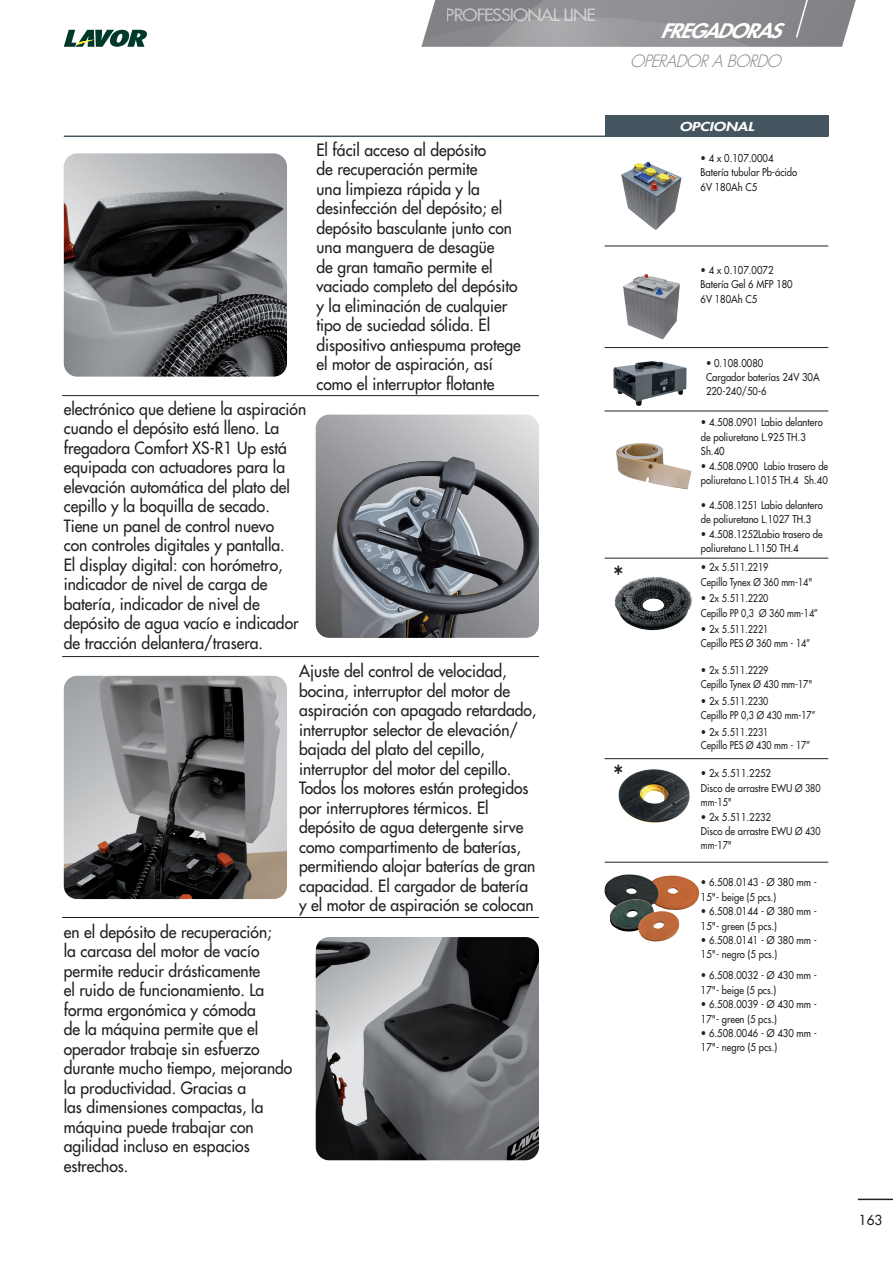
<style>
.page{position:relative;width:893px;height:1263px;background:#fff}
.page>*{position:absolute;margin:0;border:0;box-sizing:border-box;transform-origin:0 0}
.t1{font:700 condensed 27px "Futura Std";color:#231f20;scale:.9 1}
.t2{font:italic 800 19.5px "Futura Std";letter-spacing:-.05em;color:#fff;scale:1.1 1}
.t3{font:500 16.5px/19.5px "Futura Std";color:#231f20;scale:.95 1}
.t4{font:500 16.5px "Futura Std";letter-spacing:-.05em;color:#fff;scale:1.1 1}
.t5{font:italic 300 16.5px "Futura Std";color:#808285}
.t6{font:500 13.5px "Futura Std";color:#231f20}
.t7{font:italic 800 12px "Futura Std";color:#fff;scale:1.3 1}
.t8{font:500 10.5px/14.4px "Futura Std";color:#231f20;scale:.9 1}
</style>
<div class="page">
<svg style="left:421px;top:0;width:435px;height:47px;background:#929396"></svg>
<hr style="left:858px;top:1198px;width:35px;height:2px;background:#231f20">
<svg style="left:64px;top:30px;width:83px;height:17px"></svg>
<hr style="left:64px;top:136px;width:764px;height:1px;background:#45555f">
<div style="left:605px;top:115px;width:223px;height:21px;background:#45555f"></div>
<hr style="left:62px;top:395px;width:477px;height:1px;background:#231f20">
<hr style="left:62px;top:656px;width:477px;height:1px;background:#231f20">
<hr style="left:62px;top:917px;width:477px;height:1px;background:#231f20">
<img style="left:64px;top:153px;width:223px;height:224px">
<svg style="left:316px;top:415px;width:223px;height:223px;background:#abacaf"></svg>
<img style="left:331px;top:457px;width:208px;height:181px">
<img style="left:64px;top:676px;width:223px;height:223px">
<img style="left:316px;top:937px;width:223px;height:223px">
<hr style="left:605px;top:246px;width:223px;height:1px;background:#231f20">
<hr style="left:605px;top:558px;width:223px;height:1px;background:#231f20">
<hr style="left:605px;top:758px;width:223px;height:1px;background:#231f20">
<hr style="left:605px;top:862px;width:223px;height:1px;background:#231f20">
<hr style="left:605px;top:411px;width:223px;height:1px;background:#231f20">
<hr style="left:605px;top:347px;width:223px;height:1px;background:#231f20">
<img style="left:621px;top:162px;width:60px;height:68px">
<img style="left:615px;top:443px;width:77px;height:46px">
<img style="left:604px;top:874px;width:96px;height:68px">
<img style="left:614px;top:576px;width:79px;height:55px">
<img style="left:618px;top:769px;width:72px;height:54px">
<img style="left:623px;top:274px;width:57px;height:65px">
<img style="left:613px;top:361px;width:73px;height:45px">
<p class="t4" style="left:446px;top:4px;width:138px">PROFESSIONAL LINE</p>
<p class="t2" style="left:660px;top:18px;width:111px">FREGADORAS</p>
<p class="t5" style="left:630px;top:51px;width:158px">OPERADORABORDO</p>
<p class="t3" style="left:316px;top:140px;width:217px">El fácil acceso al depósito<br>de recuperación permite<br>una limpieza rápida y la desinfección del depósito; el depósito basculante junto con una manguera de desagüe<br>de gran tamaño permite el vaciado completo del depósito y la eliminación de cualquier tipo de suciedad sólida. El dispositivo antiespuma protege el motor de aspiración, así como el interruptor flotante</p>
<p class="t3" style="left:64px;top:399px;width:257px">electrónico que detiene la aspiración cuando el depósito está lleno. La fregadora Comfort XS-R1 Up está equipada con actuadores para la elevación automática del plato del cepillo y la boquilla de secado.<br>Tiene un panel de control nuevo<br>con controles digitales y pantalla.<br>El display digital: con horómetro, indicador de nivel de carga de batería, indicador de nivel de depósito de agua vacío e indicador de tracción delantera/trasera.</p>
<p class="t3" style="left:299px;top:661px;width:251px">Ajuste del control de velocidad, bocina, interruptor del motor de aspiración con apagado retardado, interruptor selector de elevación/ bajada del plato del cepillo, interruptor del motor del cepillo.<br>Todos los motores están protegidos por interruptores térmicos. El depósito de agua detergente sirve como compartimento de baterías, permitiendo alojar baterías de gran capacidad. El cargador de batería y el motor de aspiración se colocan</p>
<p class="t3" style="left:64px;top:922px;width:242px">en el depósito de recuperación;<br>la carcasa del motor de vacío permite reducir drásticamente<br>el ruido de funcionamiento. La forma ergonómica y cómoda<br>de la máquina permite que el operador trabaje sin esfuerzo durante mucho tiempo, mejorando la productividad. Gracias a<br>las dimensiones compactas, la máquina puede trabajar con agilidad incluso en espacios estrechos.</p>
<h1 class="t1" style="left:614px;top:559px;width:12px">*</h1>
<h1 class="t1" style="left:614px;top:758px;width:12px">*</h1>
<p class="t7" style="left:679px;top:119px;width:59px">OPCIONAL</p>
<p class="t8" style="left:701px;top:151px;width:109px">• 4 x 0.107.0004<br>Batería tubular Pb-ácido<br>6V 180Ah C5</p>
<p class="t8" style="left:701px;top:263px;width:104px">• 4 x 0.107.0072<br>Batería Gel 6 MFP 180<br>6V 180Ah C5</p>
<p class="t8" style="left:706px;top:355px;width:128px">• 0.108.0080<br>Cargador baterías 24V 30A<br>220-240/50-6</p>
<p class="t8" style="left:701px;top:415px;width:137px">• 4.508.0901 Labio delantero de poliuretano L.925 TH.3<br>Sh.40</p>
<p class="t8" style="left:701px;top:458px;width:143px">• 4.508.0900 Labio trasero de poliuretano L.1015 TH.4 Sh.40</p>
<p class="t8" style="left:701px;top:498px;width:137px">• 4.508.1251 Labio delantero de poliuretano L.1027 TH.3</p>
<p class="t8" style="left:701px;top:527px;width:137px">• 4.508.1252Labio trasero de poliuretano L.1150 TH.4</p>
<p class="t8" style="left:701px;top:560px;width:125px">• 2x 5.511.2219<br>Cepillo Tynex Ø 360 mm-14"</p>
<p class="t8" style="left:701px;top:591px;width:132px">• 2x 5.511.2220<br>Cepillo PP 0,3 Ø 360 mm-14”</p>
<p class="t8" style="left:701px;top:623px;width:123px;line-height:13.5px">• 2x 5.511.2221<br>Cepillo PES Ø 360 mm - 14”</p>
<p class="t8" style="left:701px;top:663px;width:125px">• 2x 5.511.2229<br>Cepillo Tynex Ø 430 mm-17"</p>
<p class="t8" style="left:701px;top:694px;width:129px">• 2x 5.511.2230<br>Cepillo PP 0,3 Ø 430 mm-17”</p>
<p class="t8" style="left:701px;top:725px;width:123px;line-height:13.5px">• 2x 5.511.2231<br>Cepillo PES Ø 430 mm - 17”</p>
<p class="t8" style="left:701px;top:766px;width:134px">• 2x 5.511.2252<br>Disco de arrastre EWU Ø 380 mm-15"</p>
<p class="t8" style="left:701px;top:810px;width:134px">• 2x 5.511.2232<br>Disco de arrastre EWU Ø 430 mm-17"</p>
<p class="t8" style="left:701px;top:875px;width:130px">• 6.508.0143 - Ø 380 mm -<br>15"- beige (5 pcs.)</p>
<p class="t8" style="left:701px;top:904px;width:130px">• 6.508.0144 - Ø 380 mm -<br>15"- green (5 pcs.)</p>
<p class="t8" style="left:701px;top:933px;width:130px">• 6.508.0141 - Ø 380 mm -<br>15"- negro (5 pcs.)</p>
<p class="t8" style="left:701px;top:968px;width:130px">• 6.508.0032 - Ø 430 mm -<br>17"- beige (5 pcs.)</p>
<p class="t8" style="left:701px;top:997px;width:130px">• 6.508.0039 - Ø 430 mm -<br>17"- green (5 pcs.)</p>
<p class="t8" style="left:701px;top:1026px;width:130px">• 6.508.0046 - Ø 430 mm -<br>17"- negro (5 pcs.)</p>
<p class="t6" style="left:859px;top:1212px;width:25px">163</p>
</div>
